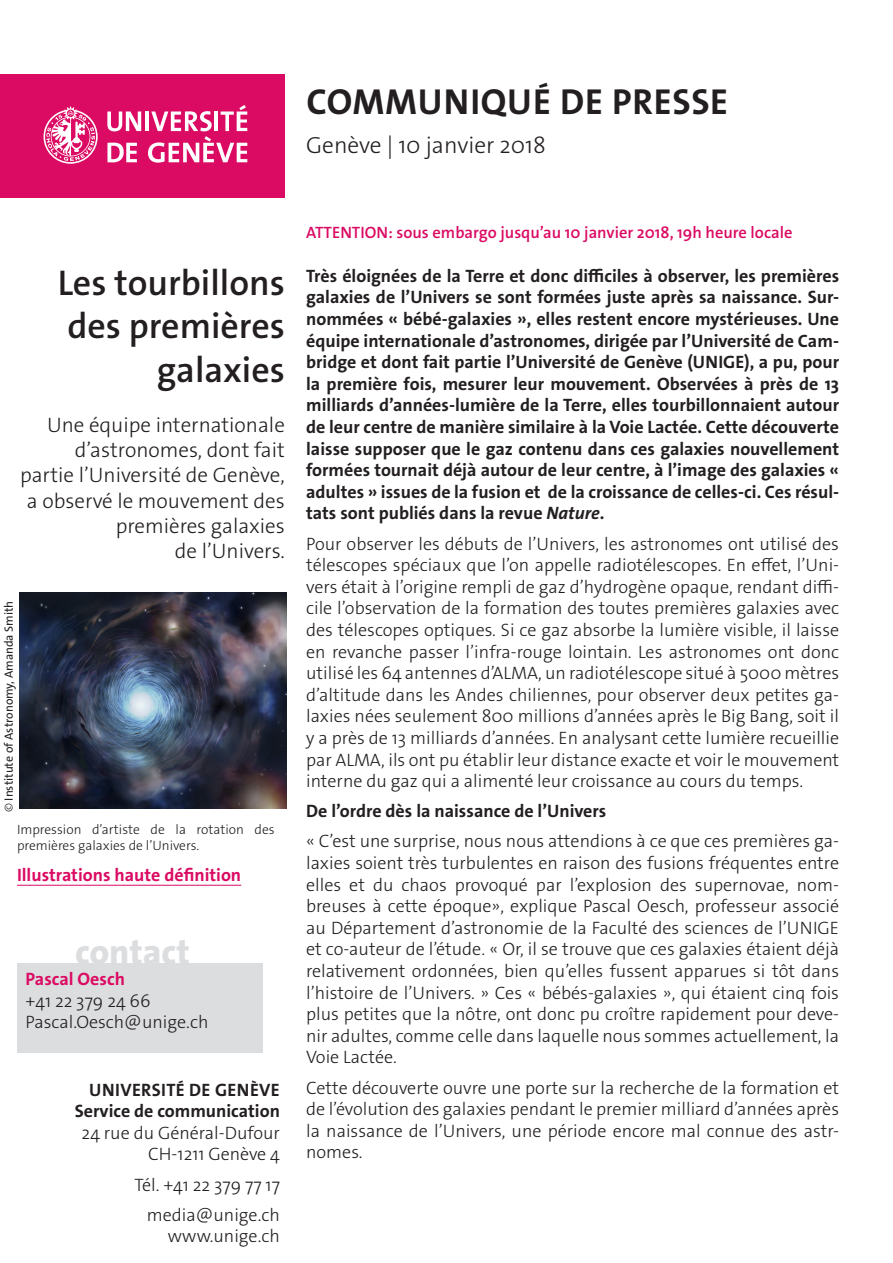
<style>
.page{position:relative;width:893px;height:1263px;background:#fff}
.page>*{position:absolute;margin:0;border:0;box-sizing:border-box;transform-origin:0 0}
._4__texte_courant{font:700 36.3px "The Sans Os F";letter-spacing:.02em;color:#231f20}
._1__grand_titre{font:600 36px/43.2px "The Sans Os F";color:#231f20;text-align:right}
._4__texte_courant-2{font:800 35.7px "The Sans Os F";color:#dcdddf}
._4__texte_courant-3{font:300 23.4px "The Sans Os F";color:#231f20}
._1__grand_titre-2{font:300 21px/25.2px "The Sans Os F";color:#231f20;text-align:right}
._4__texte_courant-4{font:300 18px/21.6px "The Sans Os F";color:#231f20;text-align:justify}
._4__texte_courant-5{font:700 18px/21.6px "The Sans Os F";color:#231f20;text-align:justify}
.texte_courant{font:300 18px/21.6px "The Sans Os F";color:#231f20;text-align:right}
.t1{font:700 18px "The Sans Os F";color:#db0a62}
.texte_courant-2{font:700 18px "The Sans Os F";letter-spacing:.02em;color:#231f20}
.embargo{font:600 16.5px "The Sans Os F";color:#db0a62}
.t2{font:300 13.5px/16.2px "The Sans Os F";color:#231f20}
.t3{font:12px "The Sans Os F";color:#231f20}
.s1{font-weight:300}
.s2{font-weight:700;color:#db0a62}
.s3{font-weight:700}
.s4{font-style:italic}
</style>
<div class="page">
<div style="left:0;top:74px;width:285px;height:124px;background:#db0a62"></div>
<svg style="left:44px;top:106px;width:54px;height:58px"></svg>
<svg style="left:107px;top:111px;width:34px;height:20px"></svg>
<hr style="left:145px;top:111px;width:4px;height:20px;background:#fff">
<svg style="left:107px;top:143px;width:30px;height:19px"></svg>
<svg style="left:148px;top:105px;width:99px;height:58px"></svg>
<img style="left:20px;top:592px;width:266px;height:216px">
<hr style="left:17px;top:885px;width:224px;height:1px;background:#db0a62">
<div style="left:17px;top:963px;width:245px;height:89px;background:#dcdddf"></div>
<p class="_4__texte_courant" style="left:306px;top:78px;width:423px">COMMUNIQUÉ DE PRESSE</p>
<p class="_4__texte_courant-3" style="left:306px;top:130px;width:241px">Genève | 10 janvier 2018</p>
<p class="_1__grand_titre" style="left:58px;top:262px;width:229px">Les tourbillons des premières galaxies</p>
<p class="_1__grand_titre-2" style="left:47px;top:412px;width:239px">Une équipe internationale d’astronomes, dont fait</p>
<p class="_1__grand_titre-2" style="left:20px;top:463px;width:266px">partie l’Université de Genève, a observé le mouvement des premières galaxies</p>
<p class="_1__grand_titre-2" style="left:175px;top:538px;width:111px">de l’Univers.</p>
<p class="t3" style="left:1px;top:812px;width:213px;rotate:-90deg"><span class="s1">©</span> Institute of Astronomy, Amanda Smith</p>
<p class="t2" style="left:17px;top:821px;width:259px">Impression d’artiste de la rotation des premières galaxies de l’Univers.</p>
<p class="t1" style="left:17px;top:863px;width:226px">Illustrations haute définition</p>
<p class="_4__texte_courant-2" style="left:75px;top:929px;width:116px">contact</p>
<p class="_4__texte_courant-4" style="left:26px;top:968px;width:184px;text-align:left"><span class="s2">Pascal Oesch<br></span>+41 22 379 24 66<br>Pascal.Oesch@unige.ch</p>
<p class="texte_courant-2" style="left:89px;top:1078px;width:192px">UNIVERSITÉ DE GENÈVE</p>
<p class="texte_courant" style="left:75px;top:1100px;width:207px"><span class="s3">Service de communication<br></span>24 rue du Général-Dufour<br>CH-1211 Genève 4</p>
<p class="texte_courant" style="left:135px;top:1174px;width:147px">Tél. +41 22 379 77 17</p>
<p class="texte_courant" style="left:147px;top:1204px;width:135px">media@unige.ch www.unige.ch</p>
<p class="embargo" style="left:306px;top:222px;width:488px">ATTENTION: sous embargo jusqu’au 10 janvier 2018, 19h heure locale</p>
<p class="_4__texte_courant-5" style="left:306px;top:265px;width:534px">Très éloignées de la Terre et donc difficiles à observer, les premières galaxies de l’Univers se sont formées juste après sa naissance. Sur&shy;nommées « bébé-galaxies », elles restent encore mystérieuses. Une équipe internationale d’astronomes, dirigée par l’Université de Cam&shy;bridge et dont fait partie l’Université de Genève (UNIGE), a pu, pour la première fois, mesurer leur mouvement. Observées à près de 13 milliards d’années-lumière de la Terre, elles tourbillonnaient autour de leur centre de manière similaire à la Voie Lactée. Cette découverte laisse supposer que le gaz contenu dans ces galaxies nouvellement formées tournait déjà autour de leur centre, à l’image des galaxies « adultes » issues de la fusion et de la croissance de celles-ci. Ces résul&shy;tats sont publiés dans la revue <span class="s4">Nature</span>.</p>
<p class="_4__texte_courant-4" style="left:306px;top:533px;width:534px">Pour observer les débuts de l’Univers, les astronomes ont utilisé des télescopes spéciaux que l’on appelle radiotélescopes. En effet, l’Uni&shy;vers était à l’origine rempli de gaz d’hydrogène opaque, rendant diffi&shy;cile l’observation de la formation des toutes premières galaxies avec des télescopes optiques. Si ce gaz absorbe la lumière visible, il laisse en revanche passer l’infra-rouge lointain. Les astronomes ont donc utilisé les 64 antennes d’ALMA, un radiotélescope situé à 5000 mètres d’altitude dans les Andes chiliennes, pour observer deux petites ga&shy;laxies nées seulement 800 millions d’années après le Big Bang, soit il y a près de 13 milliards d’années. En analysant cette lumière recueillie par ALMA, ils ont pu établir leur distance exacte et voir le mouvement interne du gaz qui a alimenté leur croissance au cours du temps.</p>
<p class="_4__texte_courant-5" style="left:306px;top:800px;width:302px">De l’ordre dès la naissance de l’Univers</p>
<p class="_4__texte_courant-4" style="left:306px;top:831px;width:534px">« C’est une surprise, nous nous attendions à ce que ces premières ga&shy;laxies soient très turbulentes en raison des fusions fréquentes entre elles et du chaos provoqué par l’explosion des supernovae, nom&shy;breuses à cette époque», explique Pascal Oesch, professeur associé au Département d’astronomie de la Faculté des sciences de l’UNIGE et co-auteur de l’étude. « Or, il se trouve que ces galaxies étaient déjà relativement ordonnées, bien qu’elles fussent apparues si tôt dans l’histoire de l’Univers. » Ces « bébés-galaxies », qui étaient cinq fois plus petites que la nôtre, ont donc pu croître rapidement pour deve&shy;nir adultes, comme celle dans laquelle nous sommes actuellement, la Voie Lactée.</p>
<p class="_4__texte_courant-4" style="left:306px;top:1077px;width:534px">Cette découverte ouvre une porte sur la recherche de la formation et de l’évolution des galaxies pendant le premier milliard d’années après la naissance de l’Univers, une période encore mal connue des astr&shy;nomes.</p>
</div>
